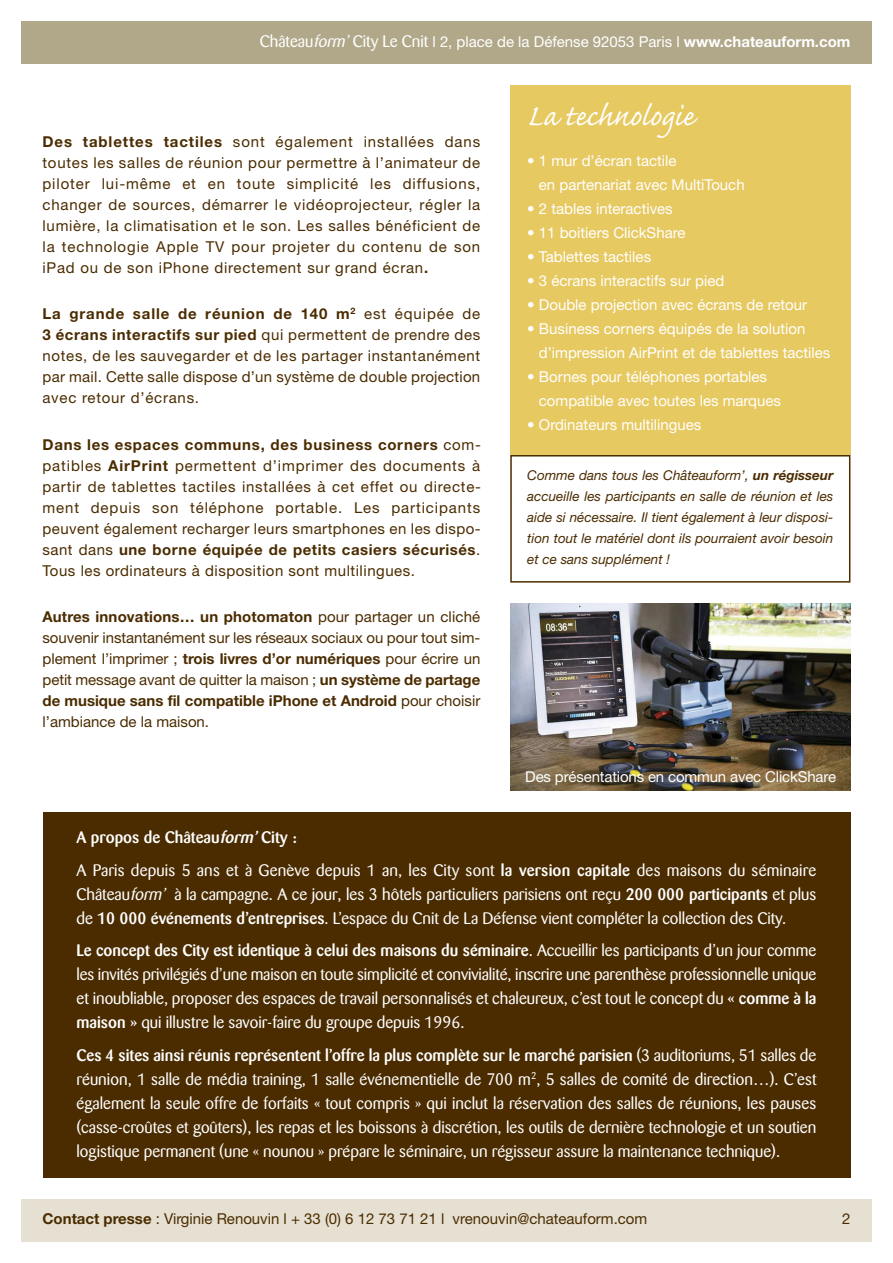
<style>
.page{position:relative;width:893px;height:1263px;background:#fff}
.page>*{position:absolute;margin:0;border:0;box-sizing:border-box;transform-origin:0 0}
.t1{font:37.5px "Caflisch Script";color:#fff}
.t2{font:16.5px/24px "Barmeno";color:#fff}
.t3{font:15px/21px "Helvetica Neue";letter-spacing:.02em;color:#4b2c00;text-align:justify}
.t4{font:15px/24px "Helvetica Neue";color:#fff}
.t5{font:15px "Helvetica Neue";color:#4b2c00}
.t6{font:italic 13.5px/21px "Helvetica Neue";color:#4b2c00;text-align:justify}
.s1{font-family:"Barmeno";font-size:16.5px}
.s2{font-family:"Barmeno";font-style:italic;font-size:16.5px}
.s3{font-weight:700}
.s4{font-weight:500}
.s5{font-weight:500;font-style:italic}
.s6{font-style:italic}
</style>
<div class="page">
<div style="left:43px;top:812px;width:807px;height:366px;background:#4b2c00"></div>
<div style="left:21px;top:21px;width:851px;height:43px;background:#b1a88a"></div>
<div style="left:21px;top:1199px;width:851px;height:43px;background:#e6e0d2"></div>
<div style="left:510px;top:85px;width:340px;height:370px;background:#e7c961"></div>
<img style="left:510px;top:604px;width:340px;height:187px">
<div style="left:510px;top:455px;width:340px;height:128px;border:2px solid #4b2c00"></div>
<p class="t4" style="left:260px;top:31px;width:592px"><span class="s1">Château</span><span class="s2">form’</span><span class="s1">City Le Cnit</span> l 2, place de la Défense 92053 Paris l <span class="s3">www.chateauform.com</span></p>
<p class="t3" style="left:43px;top:132px;width:439px"><span class="s3">Des tablettes tactiles</span> sont également installées dans toutes les salles de réunion pour permettre à l’animateur de piloter lui-même et en toute simplicité les diffusions, changer de sources, démarrer le vidéoprojecteur, régler la lumière, la climatisation et le son. Les salles bénéficient de la technologie Apple TV pour projeter du contenu de son iPad ou de son iPhone directement sur grand écran<span class="s3">.</span></p>
<p class="t3" style="left:43px;top:305px;width:439px"><span class="s3">La grande salle de réunion de 140 m</span><sup>2</sup> est équipée de <span class="s3">3 écrans interactifs sur pied</span> qui permettent de prendre des notes, de les sauvegarder et de les partager instantanément par mail. Cette salle dispose d’un système de double projection avec retour d’écrans.</p>
<p class="t3" style="left:43px;top:435px;width:440px"><span class="s3">Dans les espaces communs, des business corners</span> com&shy;patibles <span class="s3">AirPrint</span> permettent d’imprimer des documents à partir de tablettes tactiles installées à cet effet ou directe&shy;ment depuis son téléphone portable. Les participants peuvent également recharger leurs smartphones en les dispo&shy;sant dans <span class="s3">une borne équipée de petits casiers sécurisés</span>.<br>Tous les ordinateurs à disposition sont multilingues.</p>
<p class="t3" style="left:43px;top:608px;width:439px"><span class="s3">Autres innovations… un photomaton</span> pour partager un cliché souvenir instantanément sur les réseaux sociaux ou pour tout sim&shy;plement l’imprimer ; <span class="s3">trois livres d’or numériques</span> pour écrire un petit message avant de quitter la maison ; <span class="s3">un système de partage de musique sans fil compatible iPhone et Android</span> pour choisir l’ambiance de la maison.</p>
<h1 class="t1" style="left:527px;top:90px;width:168px">La technologie</h1>
<p class="t4" style="left:539px;top:150px;width:207px;text-indent:-12px">• 1 mur d’écran tactile<br>en partenariat avec MultiTouch</p>
<p class="t4" style="left:527px;top:198px;width:147px">• 2 tables interactives</p>
<p class="t4" style="left:527px;top:222px;width:160px">• 11 boitiers ClickShare</p>
<p class="t4" style="left:527px;top:246px;width:125px">• Tablettes tactiles</p>
<p class="t4" style="left:527px;top:270px;width:199px">• 3 écrans interactifs sur pied</p>
<p class="t4" style="left:527px;top:294px;width:281px">• Double projection avec écrans de retour</p>
<p class="t4" style="left:539px;top:318px;width:293px;text-indent:-12px">• Business corners équipés de la solution d’impression AirPrint et de tablettes tactiles</p>
<p class="t4" style="left:539px;top:366px;width:244px;text-indent:-12px">• Bornes pour téléphones portables compatible avec toutes les marques</p>
<p class="t4" style="left:527px;top:414px;width:176px">• Ordinateurs multilingues</p>
<p class="t6" style="left:527px;top:466px;width:308px">Comme dans tous les Châteauform’, <span class="s3">un régisseur </span>accueille les participants en salle de réunion et les aide si nécessaire. Il tient également à leur disposi&shy;tion tout le matériel dont ils pourraient avoir besoin et ce sans supplément !</p>
<p class="t4" style="left:525px;top:766px;width:312px">Des présentations en commun avec ClickShare</p>
<p class="t2" style="left:77px;top:822px;width:741px;line-height:32.5px"><span class="s4">A propos de Château</span><span class="s5">form’</span><span class="s4">City :<br></span>A Paris depuis 5 ans et à Genève depuis 1 an, les City sont <span class="s4">la version capitale</span> des maisons du séminaire</p>
<p class="t2" style="left:77px;top:883px;width:741px">Château<span class="s6">form’</span> à la campagne. A ce jour, les 3 hôtels particuliers parisiens ont reçu <span class="s4">200 000 participants</span> et plus de <span class="s4">10 000 événements d’entreprises</span>. L’espace du Cnit de La Défense vient compléter la collection des City.</p>
<p class="t2" style="left:77px;top:940px;width:741px;text-align:justify"><span class="s4">Le concept des City est identique à celui des maisons du séminaire</span>. Accueillir les participants d’un jour comme les invités privilégiés d’une maison en toute simplicité et convivialité, inscrire une parenthèse professionnelle unique et inoubliable, proposer des espaces de travail personnalisés et chaleureux, c’est tout le concept du <span class="s4">« comme à la maison »</span> qui illustre le savoir-faire du groupe depuis 1996.</p>
<p class="t2" style="left:76px;top:1044px;width:741px;text-align:justify"><span class="s4">Ces 4 sites ainsi réunis représentent l’offre la plus complète sur le marché parisien</span> (3 auditoriums, 51 salles de réunion, 1 salle de média training, 1 salle événementielle de 700 m<sup>2</sup>, 5 salles de comité de direction…). C’est également la seule offre de forfaits « tout compris » qui inclut la réservation des salles de réunions, les pauses (casse-croûtes et goûters), les repas et les boissons à discrétion, les outils de dernière technologie et un soutien logistique permanent (une « nounou » prépare le séminaire, un régisseur assure la maintenance technique).</p>
<p class="t5" style="left:43px;top:1213px;width:606px"><span class="s3">Contact presse</span> : Virginie Renouvin l + 33 (0) 6 12 73 71 21 l vrenouvin@chateauform.com</p>
<p class="t3" style="left:842px;top:1210px;width:10px">2</p>
</div>
